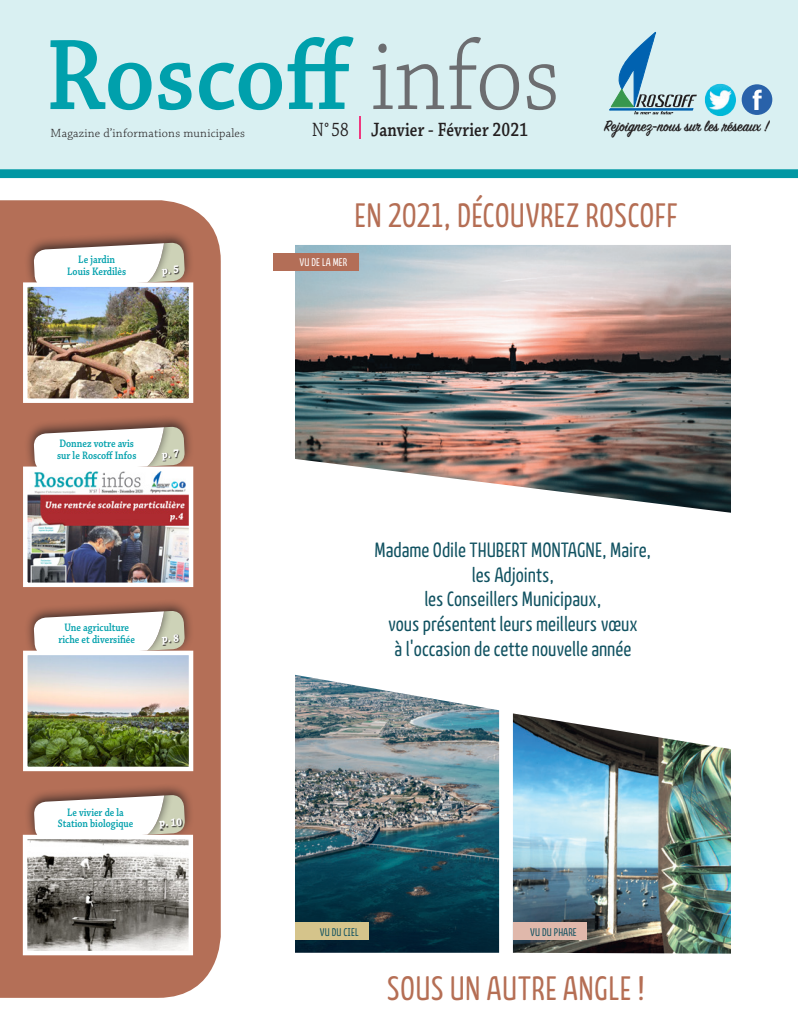
<style>
.page{position:relative;width:798px;height:1028px;background:#fff}
.page>*{position:absolute;margin:0;border:0;box-sizing:border-box;transform-origin:0 0}
.t1{font:600 105.88px "Chaparral Pro";color:#00a0ac;scale:.91 1}
.t2{font:33.75px "Kava Pro";letter-spacing:.01em;color:#b56e54}
.t3{font:20.62px/24.8px "Kava Pro";color:#115261;text-align:center}
.t4{font:600 20.25px "Chaparral Pro";letter-spacing:.01em;color:#231f20;scale:.8 1}
.t5{font:600 17.12px "Sign Painter House Script";letter-spacing:.005em;color:#231f20;scale:.94 1}
.t6{font:300 12.5px "Chaparral Pro";letter-spacing:.02em;color:#231f20}
.t7{font:600 11.38px/11.4px "Chaparral Pro";color:#00a0ac;text-align:center;scale:.85 1}
.t8{font:600 11.38px/11.4px "Chaparral Pro";color:#00a0ac;text-align:center;scale:.84 1}
.t9{font:700 11.38px "Chaparral Pro";color:#fff;scale:.9 1}
.t10{font:11.12px "Kava Pro";letter-spacing:.01em;color:#115261}
.t11{font:11.12px "Kava Pro";letter-spacing:.01em;color:#fff}
.s1{font-weight:300;color:#6c6d70}
.s2{font-weight:400}
</style>
<div class="page">
<div style="left:0;top:0;width:797px;height:170px;background:#d9f0f2"></div>
<div style="left:0;top:200px;width:221px;height:797px;background:#b46f57"></div>
<img style="left:295px;top:245px;width:435px;height:268px">
<img style="left:295px;top:674px;width:204px;height:278px">
<img style="left:512px;top:713px;width:218px;height:240px">
<div style="left:273px;top:253px;width:86px;height:17px;background:#b36e57"></div>
<div style="left:512px;top:922px;width:74px;height:18px;background:#e0b8ab"></div>
<div style="left:295px;top:922px;width:73px;height:18px;background:#d5c48b"></div>
<svg style="left:359px;top:116px;width:1px;height:23px"></svg>
<svg style="left:609px;top:32px;width:87px;height:82px"></svg>
<div style="left:741px;top:84px;width:31px;height:31px;background:#2962aa;border-radius:50%"></div>
<svg style="left:752px;top:90px;width:9px;height:20px"></svg>
<img style="left:704px;top:83px;width:32px;height:33px">
<div style="left:139px;top:230px;width:55px;height:59px;background:#231f20;opacity:.8"></div>
<div style="left:24px;top:231px;width:149px;height:63px;background:#231f20;opacity:.8"></div>
<img style="left:28px;top:287px;width:160px;height:111px">
<div style="left:23px;top:282px;width:170px;height:121px;border:4px solid #fff"></div>
<div style="left:139px;top:414px;width:55px;height:59px;background:#231f20;opacity:.8"></div>
<div style="left:24px;top:415px;width:149px;height:63px;background:#231f20;opacity:.8"></div>
<img style="left:28px;top:471px;width:160px;height:111px">
<div style="left:23px;top:466px;width:170px;height:121px;border:4px solid #fff"></div>
<div style="left:139px;top:598px;width:55px;height:59px;background:#231f20;opacity:.8"></div>
<div style="left:24px;top:599px;width:149px;height:63px;background:#231f20;opacity:.8"></div>
<img style="left:28px;top:655px;width:160px;height:111px">
<div style="left:23px;top:650px;width:170px;height:121px;border:4px solid #fff"></div>
<div style="left:139px;top:782px;width:55px;height:59px;background:#231f20;opacity:.8"></div>
<div style="left:24px;top:783px;width:149px;height:63px;background:#231f20;opacity:.8"></div>
<svg style="left:34px;top:794px;width:151px;height:40px"></svg>
<div style="left:159px;top:818px;width:24px;height:12px;background:#231f20;opacity:.8"></div>
<img style="left:28px;top:839px;width:160px;height:111px">
<div style="left:23px;top:834px;width:170px;height:121px;border:4px solid #fff"></div>
<div style="left:0;top:169px;width:797px;height:9px;background:#0097a3"></div>
<svg style="left:33px;top:242px;width:152px;height:46px"></svg>
<svg style="left:33px;top:426px;width:152px;height:46px"></svg>
<svg style="left:33px;top:610px;width:152px;height:46px"></svg>
<h1 class="t1" style="left:45px;top:15px;width:567px">Roscoff <span class="s1">infos</span></h1>
<p class="t6" style="left:51px;top:126px;width:196px">Magazine d’informations municipales</p>
<p class="t4" style="left:312px;top:118px;width:271px"><span class="s2">N° 58</span> Janvier - Février 2021</p>
<p class="t5" style="left:604px;top:115px;width:177px">Rejoignez-nous sur les réseaux !</p>
<p class="t7" style="left:67px;top:254px;width:71px">Le jardin<br>Louis Kerdilès</p>
<p class="t7" style="left:57px;top:438px;width:95px;text-align:left">Donnez votre avis sur le Roscoff Infos</p>
<p class="t7" style="left:58px;top:622px;width:92px">Une agriculture riche et diversifiée</p>
<p class="t8" style="left:58px;top:806px;width:91px">Le vivier de la<br>Station biologique</p>
<p class="t9" style="left:159px;top:816px;width:27px;rotate:-3deg">p. 10</p>
<h2 class="t2" style="left:354px;top:194px;width:324px">EN 2021, DÉCOUVREZ ROSCOFF</h2>
<p class="t11" style="left:299px;top:255px;width:49px">VU DE LA MER</p>
<p class="t3" style="left:374px;top:536px;width:278px">Madame Odile THUBERT MONTAGNE, Maire, les Adjoints,<br>les Conseillers Municipaux,<br>vous présentent leurs meilleurs vœux<br>à l'occasion de cette nouvelle année</p>
<p class="t10" style="left:320px;top:924px;width:40px">VU DU CIEL</p>
<p class="t10" style="left:530px;top:924px;width:48px">VU DU PHARE</p>
<h2 class="t2" style="left:387px;top:967px;width:260px">SOUS UN AUTRE ANGLE !</h2>
</div>
